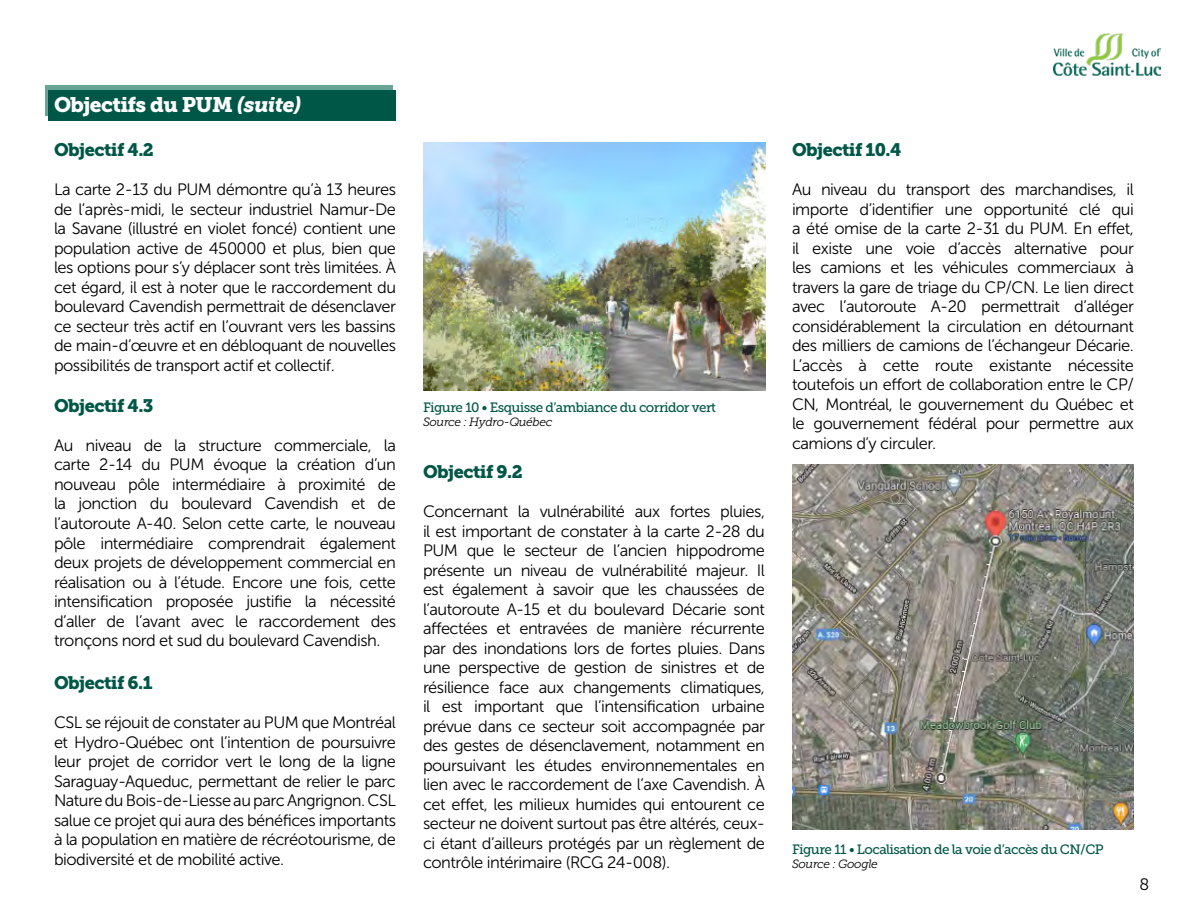
<style>
.page{position:relative;width:1188px;height:918px;background:#fff}
.page>*{position:absolute;margin:0;border:0;box-sizing:border-box;transform-origin:0 0}
.t1{font:21px "Museo Slab 900";letter-spacing:-.03em;color:#fff}
.t2{font:18px "Museo Slab 900";letter-spacing:-.03em;color:#005747}
.t3{font:16.5px/19.5px "Museo Sans 300";letter-spacing:-.03em;color:#000;text-align:justify}
.t4{font:16.5px "Museo Slab 300";color:#000}
.t5{font:13.5px "Museo Slab 500";letter-spacing:-.04em;color:#005747}
.t6{font:italic 12px "Museo Slab 300";letter-spacing:-.03em;color:#000}
.s1{font-style:italic}
</style>
<div class="page">
<img style="left:1053px;top:33px;width:108px;height:43px">
<img style="left:423px;top:143px;width:342px;height:247px">
<div style="left:45px;top:85px;width:348px;height:31px;background:#69a395"></div>
<div style="left:48px;top:90px;width:348px;height:30px;background:#005747"></div>
<img style="left:793px;top:465px;width:341px;height:364px">
<p class="t1" style="left:54px;top:92px;width:249px">Objectifs du PUM <span class="s1">(suite)</span></p>
<p class="t2" style="left:54px;top:140px;width:101px">Objectif 4.2</p>
<p class="t3" style="left:54px;top:180px;width:344px">La carte 2-13 du PUM démontre qu’à 13 heures de l’après-midi, le secteur industriel Namur-De la Savane (illustré en violet foncé) contient une population active de 450 000 et plus, bien que les options pour s’y déplacer sont très limitées. À cet égard, il est à noter que le raccordement du boulevard Cavendish permettrait de désenclaver ce secteur très actif en l’ouvrant vers les bassins de main-d’œuvre et en débloquant de nouvelles possibilités de transport actif et collectif.</p>
<p class="t2" style="left:54px;top:395px;width:101px">Objectif 4.3</p>
<p class="t3" style="left:54px;top:436px;width:344px">Au niveau de la structure commerciale, la carte 2-14 du PUM évoque la création d’un nouveau pôle intermédiaire à proximité de la jonction du boulevard Cavendish et de l’autoroute A-40. Selon cette carte, le nouveau pôle intermédiaire comprendrait également deux projets de développement commercial en réalisation ou à l’étude. Encore une fois, cette intensification proposée justifie la nécessité d’aller de l’avant avec le raccordement des tronçons nord et sud du boulevard Cavendish.</p>
<p class="t2" style="left:54px;top:672px;width:100px">Objectif 6.1</p>
<p class="t3" style="left:54px;top:713px;width:344px">CSL se réjouit de constater au PUM que Montréal et Hydro-Québec ont l’intention de poursuivre leur projet de corridor vert le long de la ligne Saraguay-Aqueduc, permettant de relier le parc Nature du Bois-de-Liesse au parc Angrignon. CSL salue ce projet qui aura des bénéfices importants à la population en matière de récréotourisme, de biodiversité et de mobilité active.</p>
<p class="t5" style="left:423px;top:400px;width:295px">Figure 10 • Esquisse d’ambiance du corridor vert</p>
<p class="t6" style="left:423px;top:416px;width:131px">Source : Hydro-Québec</p>
<p class="t2" style="left:423px;top:462px;width:101px">Objectif 9.2</p>
<p class="t3" style="left:423px;top:502px;width:344px">Concernant la vulnérabilité aux fortes pluies, il est important de constater à la carte 2-28 du PUM que le secteur de l’ancien hippodrome présente un niveau de vulnérabilité majeur. Il est également à savoir que les chaussées de l’autoroute A-15 et du boulevard Décarie sont affectées et entravées de manière récurrente par des inondations lors de fortes pluies. Dans une perspective de gestion de sinistres et de résilience face aux changements climatiques, il est important que l’intensification urbaine prévue dans ce secteur soit accompagnée par des gestes de désenclavement, notamment en poursuivant les études environnementales en lien avec le raccordement de l’axe Cavendish. À cet effet, les milieux humides qui entourent ce secteur ne doivent surtout pas être altérés, ceux&shy;ci étant d’ailleurs protégés par un règlement de contrôle intérimaire (RCG 24-008).</p>
<p class="t2" style="left:792px;top:140px;width:111px">Objectif 10.4</p>
<p class="t3" style="left:792px;top:180px;width:344px">Au niveau du transport des marchandises, il importe d’identifier une opportunité clé qui a été omise de la carte 2-31 du PUM. En effet, il existe une voie d’accès alternative pour les camions et les véhicules commerciaux à travers la gare de triage du CP/CN. Le lien direct avec l’autoroute A-20 permettrait d’alléger considérablement la circulation en détournant des milliers de camions de l’échangeur Décarie.<br>L’accès à cette route existante nécessite toutefois un effort de collaboration entre le CP/ CN, Montréal, le gouvernement du Québec et le gouvernement fédéral pour permettre aux camions d’y circuler.</p>
<p class="t5" style="left:792px;top:842px;width:313px">Figure 11 • Localisation de la voie d’accès du CN/CP</p>
<p class="t6" style="left:792px;top:858px;width:87px">Source : Google</p>
<p class="t4" style="left:1139px;top:875px;width:11px">8</p>
</div>
